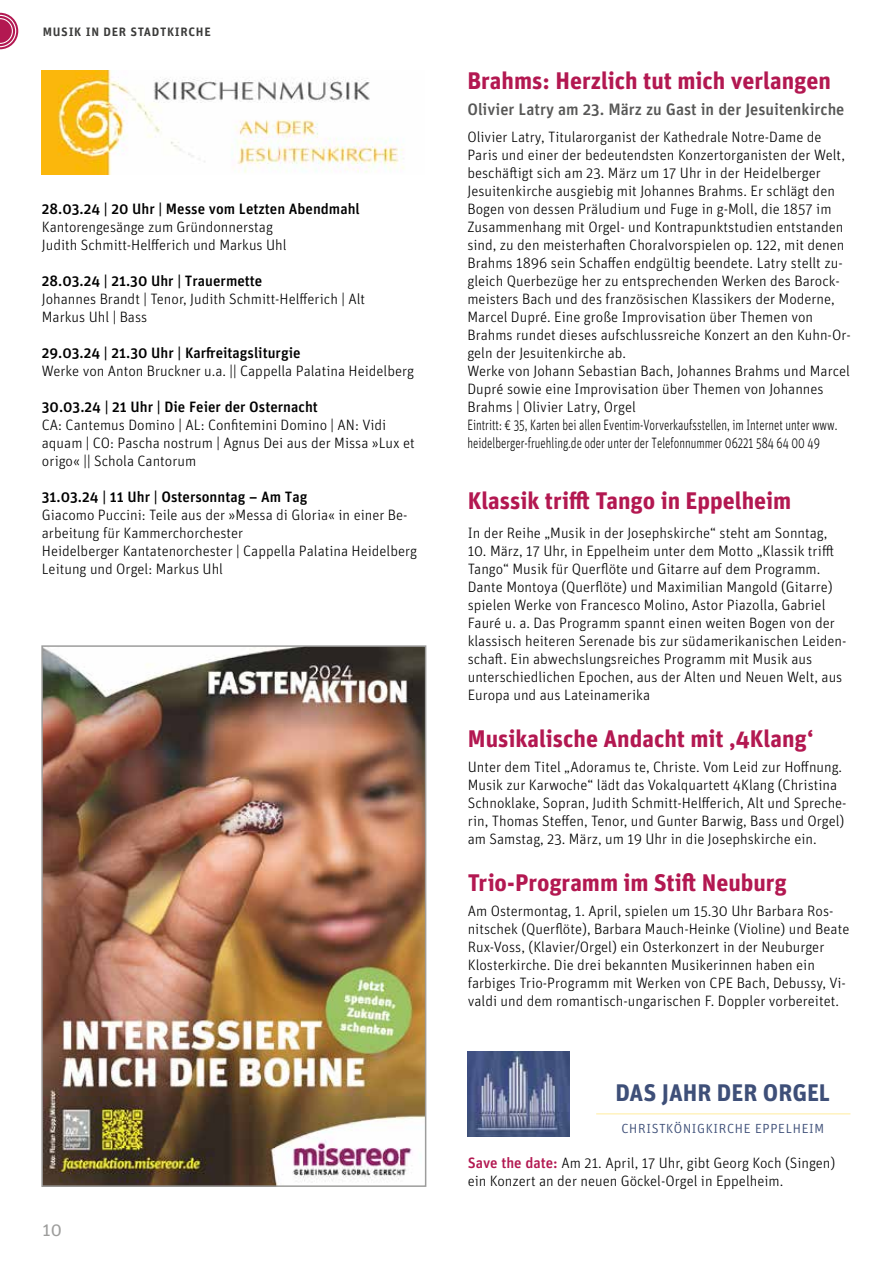
<style>
.page{position:relative;width:893px;height:1263px;background:#fff}
.page>*{position:absolute;margin:0;border:0;box-sizing:border-box;transform-origin:0 0}
.t1{font:700 24px "Unit OT";color:#b31851}
.t2{font:700 24px "Unit OT";color:#3e4f78}
.t3{font:18px "Unit OT";color:#9d9d9c}
.t4{font:500 16.5px "Unit OT";color:#575756}
.t5{font:300 16.5px "Unit OT";color:#3e4f78}
.t6{font:300 15px/18px "Unit OT";color:#000}
.t7{font:500 15px "Unit OT";color:#000}
.t8{font:500 15px "Unit OT";color:#3c3c3b}
.s1{font-weight:500;color:#b31851}
</style>
<div class="page">
<svg style="left:0;top:13px;width:18px;height:36px"></svg>
<img style="left:41px;top:70px;width:363px;height:104px">
<img style="left:468px;top:1052px;width:102px;height:84px">
<hr style="left:596px;top:1113px;width:254px;height:1px;background:#fc0">
<img style="left:44px;top:648px;width:379px;height:536px">
<div style="left:41px;top:645px;width:385px;height:542px;border:2px solid #9d9d9c"></div>
<p class="t8" style="left:43px;top:21px;width:170px">musik in der stadtkirche</p>
<p class="t7" style="left:42px;top:199px;width:319px">28.03.24 | 20 Uhr | Messe vom Letzten Abendmahl</p>
<p class="t6" style="left:42px;top:218px;width:246px">Kantorengesänge zum Gründonnerstag<br>Judith Schmitt-Helfferich und Markus Uhl</p>
<p class="t7" style="left:42px;top:271px;width:222px">28.03.24 | 21.30 Uhr | Trauermette</p>
<p class="t6" style="left:42px;top:290px;width:325px">Johannes Brandt | Tenor, Judith Schmitt-Helfferich | Alt<br>Markus Uhl | Bass</p>
<p class="t7" style="left:42px;top:343px;width:260px">29.03.24 | 21.30 Uhr | Karfreitagsliturgie</p>
<p class="t6" style="left:42px;top:362px;width:374px">Werke von Anton Bruckner u.a. || Cappella Palatina Heidelberg</p>
<p class="t7" style="left:42px;top:397px;width:278px">30.03.24 | 21 Uhr | Die Feier der Osternacht</p>
<p class="t6" style="left:42px;top:416px;width:375px">CA: Cantemus Domino | AL: Confitemini Domino | AN: Vidi aquam | CO: Pascha nostrum | Agnus Dei aus der Missa »Lux et origo« || Schola Cantorum</p>
<p class="t7" style="left:42px;top:487px;width:267px">31.03.24 | 11 Uhr | Ostersonntag – Am Tag</p>
<p class="t6" style="left:42px;top:506px;width:377px">Giacomo Puccini: Teile aus der »Messa di Gloria« in einer Be&shy;arbeitung für Kammerchorchester<br>Heidelberger Kantatenorchester | Cappella Palatina Heidelberg Leitung und Orgel: Markus Uhl</p>
<p class="t3" style="left:43px;top:1219px;width:21px">10</p>
<h1 class="t1" style="left:467px;top:65px;width:365px">Brahms: Herzlich tut mich verlangen</h1>
<p class="t4" style="left:467px;top:99px;width:379px">Olivier Latry am 23. März zu Gast in der Jesuitenkirche</p>
<p class="t6" style="left:467px;top:128px;width:385px">Olivier Latry, Titularorganist der Kathedrale Notre-Dame de Paris und einer der bedeutendsten Konzertorganisten der Welt, beschäftigt sich am 23. März um 17 Uhr in der Heidelberger Jesuitenkirche ausgiebig mit Johannes Brahms. Er schlägt den Bogen von dessen Präludium und Fuge in g-Moll, die 1857 im Zusammenhang mit Orgel- und Kontrapunktstudien entstanden sind, zu den meisterhaften Choralvorspielen op. 122, mit denen Brahms 1896 sein Schaffen endgültig beendete. Latry stellt zu&shy;gleich Querbezüge her zu entsprechenden Werken des Barock&shy;meisters Bach und des französischen Klassikers der Moderne, Marcel Dupré. Eine große Improvisation über Themen von Brahms rundet dieses aufschlussreiche Konzert an den Kuhn-Or&shy;geln der Jesuitenkirche ab.<br>Werke von Johann Sebastian Bach, Johannes Brahms und Marcel Dupré sowie eine Improvisation über Themen von Johannes Brahms | Olivier Latry, Orgel<br>Eintritt: € 35, Karten bei allen Eventim-Vorverkaufsstellen, im Internet unter www. heidelberger-fruehling.de oder unter der Telefonnummer 06221 584 64 00 49</p>
<h1 class="t1" style="left:468px;top:485px;width:325px">Klassik trifft Tango in Eppelheim</h1>
<p class="t6" style="left:468px;top:524px;width:361px">In der Reihe „Musik in der Josephskirche“ steht am Sonntag,</p>
<p class="t6" style="left:468px;top:542px;width:380px">10. März, 17 Uhr, in Eppelheim unter dem Motto „Klassik trifft Tango“ Musik für Querflöte und Gitarre auf dem Programm.<br>Dante Montoya (Querflöte) und Maximilian Mangold (Gitarre) spielen Werke von Francesco Molino, Astor Piazolla, Gabriel Fauré u. a. Das Programm spannt einen weiten Bogen von der klassisch heiteren Serenade bis zur südamerikanischen Leiden&shy;schaft. Ein abwechslungsreiches Programm mit Musik aus unterschiedlichen Epochen, aus der Alten und Neuen Welt, aus Europa und aus Lateinamerika</p>
<h1 class="t1" style="left:468px;top:723px;width:347px">Musikalische Andacht mit ‚4Klang‘</h1>
<p class="t6" style="left:468px;top:758px;width:380px">Unter dem Titel „Adoramus te, Christe. Vom Leid zur Hoffnung.<br>Musik zur Karwoche“ lädt das Vokalquartett 4Klang (Christina Schnoklake, Sopran, Judith Schmitt-Helfferich, Alt und Spreche&shy;rin, Thomas Steffen, Tenor, und Gunter Barwig, Bass und Orgel) am Samstag, 23. März, um 19 Uhr in die Josephskirche ein.</p>
<h1 class="t1" style="left:468px;top:867px;width:321px">Trio-Programm im Stift Neuburg</h1>
<p class="t6" style="left:468px;top:902px;width:383px">Am Ostermontag, 1. April, spielen um 15.30 Uhr Barbara Ros&shy;nitschek (Querflöte), Barbara Mauch-Heinke (Violine) und Beate Rux-Voss, (Klavier/Orgel) ein Osterkonzert in der Neuburger Klosterkirche. Die drei bekannten Musikerinnen haben ein farbiges Trio-Programm mit Werken von CPE Bach, Debussy, Vi&shy;valdi und dem romantisch-ungarischen F. Doppler vorbereitet.</p>
<h1 class="t2" style="left:615px;top:1077px;width:216px">DAS JAHR DER ORGEL</h1>
<p class="t5" style="left:621px;top:1118px;width:205px">christkönigkirche eppelheim</p>
<p class="t6" style="left:468px;top:1154px;width:369px"><span class="s1">Save the date:</span> Am 21. April, 17 Uhr, gibt Georg Koch (Singen) ein Konzert an der neuen Göckel-Orgel in Eppelheim.</p>
</div>
